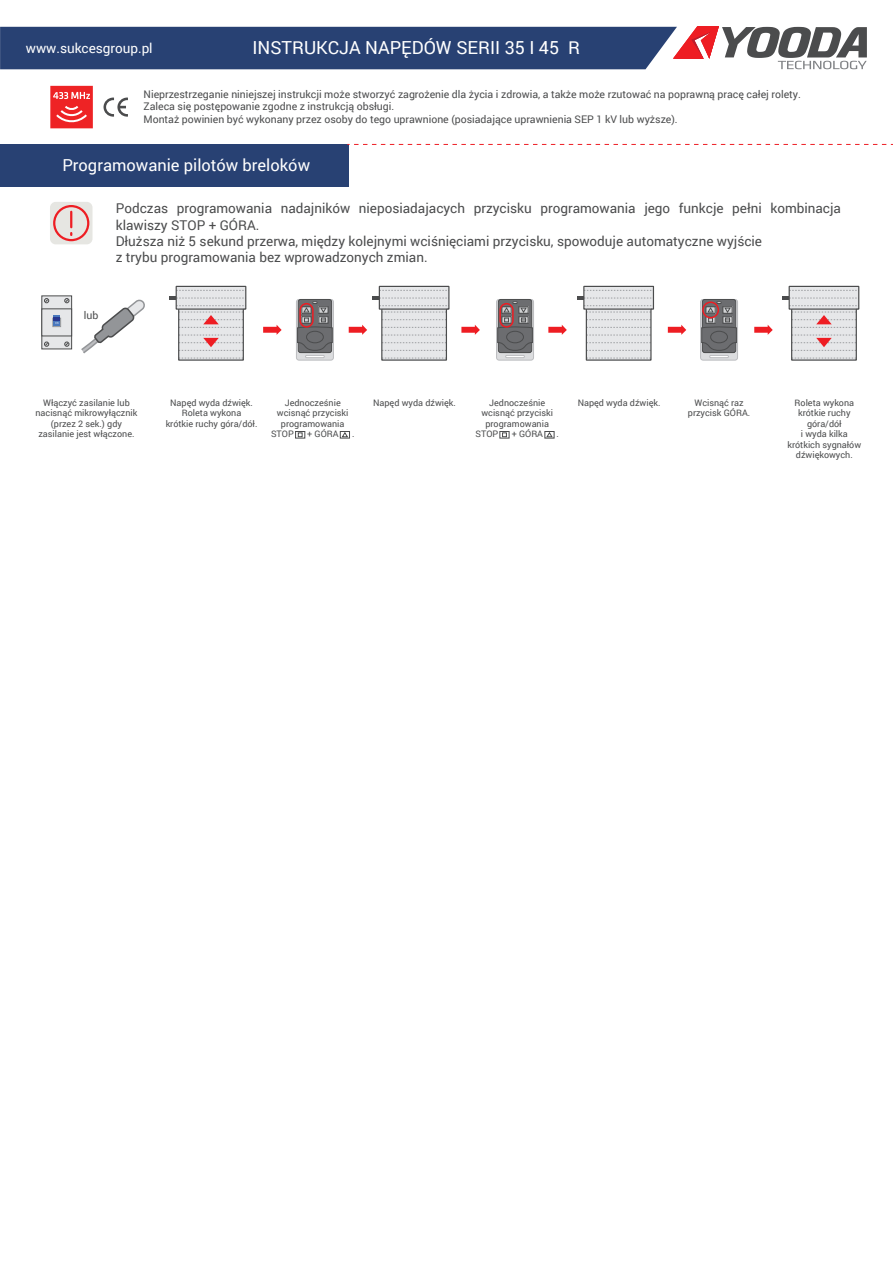
<style>
.page{position:relative;width:893px;height:1263px;background:#fff}
.page>*{position:absolute;margin:0;border:0;box-sizing:border-box;transform-origin:0 0}
.t1{font:18px "Roboto";color:#fff}
.t2{font:16.5px "Roboto";color:#fff}
.t3{font:13.5px/16.2px "Roboto";color:#4b4c4d}
.t4{font:13.5px "Roboto";color:#fff}
.t5{font:10.5px/12.6px "Roboto";color:#4b4c4d}
.t6{font:9px/10.5px "Roboto";color:#4b4c4d;text-align:center}
</style>
<div class="page">
<svg style="left:50px;top:202px;width:43px;height:42px;background:#e6d5d2"></svg>
<svg style="left:70px;top:212px;width:2px;height:15px"></svg>
<div style="left:53px;top:205px;width:36px;height:36px;border:2px solid #ee1d23;border-radius:50%"></div>
<div style="left:0;top:144px;width:349px;height:43px;background:#284173"></div>
<svg style="left:347px;top:144px;width:546px;height:1px"></svg>
<svg style="left:0;top:26px;width:867px;height:43px;background:#4f5d83"></svg>
<svg style="left:50px;top:86px;width:43px;height:42px;background:#f04445"></svg>
<svg style="left:104px;top:98px;width:24px;height:19px"></svg>
<svg style="left:263px;top:325px;width:19px;height:10px"></svg>
<svg style="left:81px;top:299px;width:64px;height:55px"></svg>
<svg style="left:169px;top:285px;width:78px;height:75px;background:#dad6d8"></svg>
<svg style="left:782px;top:285px;width:78px;height:75px;background:#dad6d8"></svg>
<svg style="left:349px;top:285px;width:101px;height:75px"></svg>
<hr style="left:382px;top:308px;width:66px;height:2px;background:#4b4c4d">
<svg style="left:461px;top:325px;width:19px;height:10px"></svg>
<svg style="left:548px;top:325px;width:19px;height:10px"></svg>
<svg style="left:668px;top:325px;width:18px;height:10px"></svg>
<svg style="left:754px;top:325px;width:19px;height:10px"></svg>
<svg style="left:577px;top:285px;width:78px;height:75px;background:#dcdddf"></svg>
<hr style="left:586px;top:308px;width:66px;height:2px;background:#4b4c4d">
<div style="left:41px;top:295px;width:31px;height:54px;background:#e6e7e9;border:1px solid #4b4c4d"></div>
<div style="left:41px;top:308px;width:31px;height:28px;background:#e6e7e9;border:1px solid #4b4c4d"></div>
<svg style="left:44px;top:298px;width:5px;height:5px"></svg>
<svg style="left:64px;top:298px;width:5px;height:5px"></svg>
<svg style="left:44px;top:342px;width:5px;height:5px"></svg>
<svg style="left:64px;top:342px;width:5px;height:5px"></svg>
<div style="left:52px;top:318px;width:9px;height:9px;border:1px solid #949699"></div>
<div style="left:53px;top:316px;width:7px;height:10px;background:#4a78bd"></div>
<svg style="left:53px;top:317px;width:7px;height:7px"></svg>
<div style="left:297px;top:299px;width:36px;height:61px;background:linear-gradient(to right,#d0d1d3,#d3d4d6);border-radius:3px"></div>
<div style="left:296px;top:299px;width:38px;height:61px;border:1px solid #bcbdc0;border-radius:3px"></div>
<div style="left:298px;top:299px;width:34px;height:54px;border:1px solid #4b4c4d;border-radius:2px"></div>
<div style="left:305px;top:355px;width:20px;height:3px;border:1px solid #bcbdc0"></div>
<svg style="left:297px;top:301px;width:36px;height:50px;background:#717275"></svg>
<div style="left:306px;top:331px;width:18px;height:12px;border:1px solid #4b4c4d;border-radius:50%"></div>
<div style="left:497px;top:299px;width:36px;height:61px;background:linear-gradient(to right,#d0d1d3,#d3d4d6);border-radius:3px"></div>
<div style="left:496px;top:299px;width:38px;height:61px;border:1px solid #bcbdc0;border-radius:3px"></div>
<div style="left:498px;top:299px;width:34px;height:54px;border:1px solid #4b4c4d;border-radius:2px"></div>
<div style="left:505px;top:355px;width:20px;height:3px;border:1px solid #bcbdc0"></div>
<svg style="left:497px;top:301px;width:36px;height:50px;background:#717275"></svg>
<div style="left:506px;top:331px;width:18px;height:12px;border:1px solid #4b4c4d;border-radius:50%"></div>
<div style="left:701px;top:299px;width:36px;height:61px;background:linear-gradient(to right,#d0d1d3,#d3d4d6);border-radius:3px"></div>
<div style="left:700px;top:299px;width:38px;height:61px;border:1px solid #bcbdc0;border-radius:3px"></div>
<div style="left:702px;top:299px;width:34px;height:54px;border:1px solid #4b4c4d;border-radius:2px"></div>
<div style="left:709px;top:355px;width:20px;height:3px;border:1px solid #bcbdc0"></div>
<svg style="left:701px;top:301px;width:36px;height:50px;background:#727173"></svg>
<div style="left:710px;top:331px;width:18px;height:12px;border:1px solid #4b4c4d;border-radius:50%"></div>
<div style="left:340px;top:431px;width:10px;height:7px;border:1px solid #4b4c4d"></div>
<svg style="left:341px;top:432px;width:7px;height:6px"></svg>
<div style="left:295px;top:431px;width:10px;height:7px;border:1px solid #4b4c4d"></div>
<svg style="left:298px;top:433px;width:4px;height:4px"></svg>
<div style="left:544px;top:431px;width:10px;height:7px;border:1px solid #4b4c4d"></div>
<svg style="left:546px;top:432px;width:7px;height:6px"></svg>
<div style="left:499px;top:431px;width:10px;height:7px;border:1px solid #4b4c4d"></div>
<svg style="left:502px;top:433px;width:5px;height:4px"></svg>
<div style="left:299px;top:303px;width:15px;height:25px;border:2px solid #ee1d23;border-radius:6px"></div>
<div style="left:499px;top:303px;width:15px;height:25px;border:2px solid #ee1d23;border-radius:6px"></div>
<div style="left:702px;top:301px;width:17px;height:17px;border:2px solid #ee1d23;border-radius:50%"></div>
<h1 class="t1" style="left:252px;top:35px;width:329px">INSTRUKCJA NAPĘDÓW SERII 35 I 45 R</h1>
<p class="t5" style="left:144px;top:87px;width:659px">Nieprzestrzeganie niniejszej instrukcji może stworzyć zagrożenie dla życia i zdrowia, a także może rzutować na poprawną pracę całej rolety.<br>Zaleca się postępowanie zgodne z instrukcją obsługi.<br>Montaż powinien być wykonany przez osoby do tego uprawnione (posiadające uprawnienia SEP 1 kV lub wyższe).</p>
<h3 class="t4" style="left:26px;top:38px;width:128px">www.sukcesgroup.pl</h3>
<h2 class="t2" style="left:62px;top:153px;width:249px">Programowanie pilotów breloków</h2>
<p class="t5" style="left:84px;top:308px;width:16px">lub</p>
<p class="t3" style="left:116px;top:200px;width:727px">Podczas programowania nadajników nieposiadajacych przycisku programowania jego funkcje pełni kombinacja klawiszy STOP + GÓRA.<br>Dłuższa niż 5 sekund przerwa, między kolejnymi wciśnięciami przycisku, spowoduje automatyczne wyjście<br>z trybu programowania bez wprowadzonych zmian.</p>
<p class="t6" style="left:285px;top:397px;width:57px">Jednocześnie</p>
<p class="t6" style="left:277px;top:408px;width:73px">wcisnąć przyciski</p>
<p class="t6" style="left:281px;top:418px;width:65px">programowania</p>
<p class="t6" style="left:271px;top:429px;width:24px">STOP</p>
<p class="t6" style="left:307px;top:429px;width:33px">+ GÓRA</p>
<p class="t6" style="left:352px;top:429px;width:4px">.</p>
<p class="t6" style="left:35px;top:397px;width:103px">Włączyć zasilanie lub nacisnąć mikrowyłącznik (przez 2 sek.) gdy zasilanie jest włączone.</p>
<p class="t6" style="left:166px;top:397px;width:93px">Napęd wyda dźwięk.<br>Roleta wykona<br>krótkie ruchy góra/dół.</p>
<p class="t6" style="left:373px;top:397px;width:84px">Napęd wyda dźwięk.</p>
<p class="t6" style="left:489px;top:397px;width:57px">Jednocześnie</p>
<p class="t6" style="left:481px;top:408px;width:73px">wcisnąć przyciski</p>
<p class="t6" style="left:485px;top:418px;width:65px">programowania</p>
<p class="t6" style="left:475px;top:429px;width:24px">STOP</p>
<p class="t6" style="left:512px;top:429px;width:33px">+ GÓRA</p>
<p class="t6" style="left:557px;top:429px;width:4px">.</p>
<p class="t6" style="left:578px;top:397px;width:84px">Napęd wyda dźwięk.</p>
<p class="t6" style="left:688px;top:397px;width:64px">Wcisnąć raz przycisk GÓRA.</p>
<p class="t6" style="left:787px;top:397px;width:75px">Roleta wykona krótkie ruchy góra/dół<br>i wyda kilka krótkich sygnałów dźwiękowych.</p>
</div>
